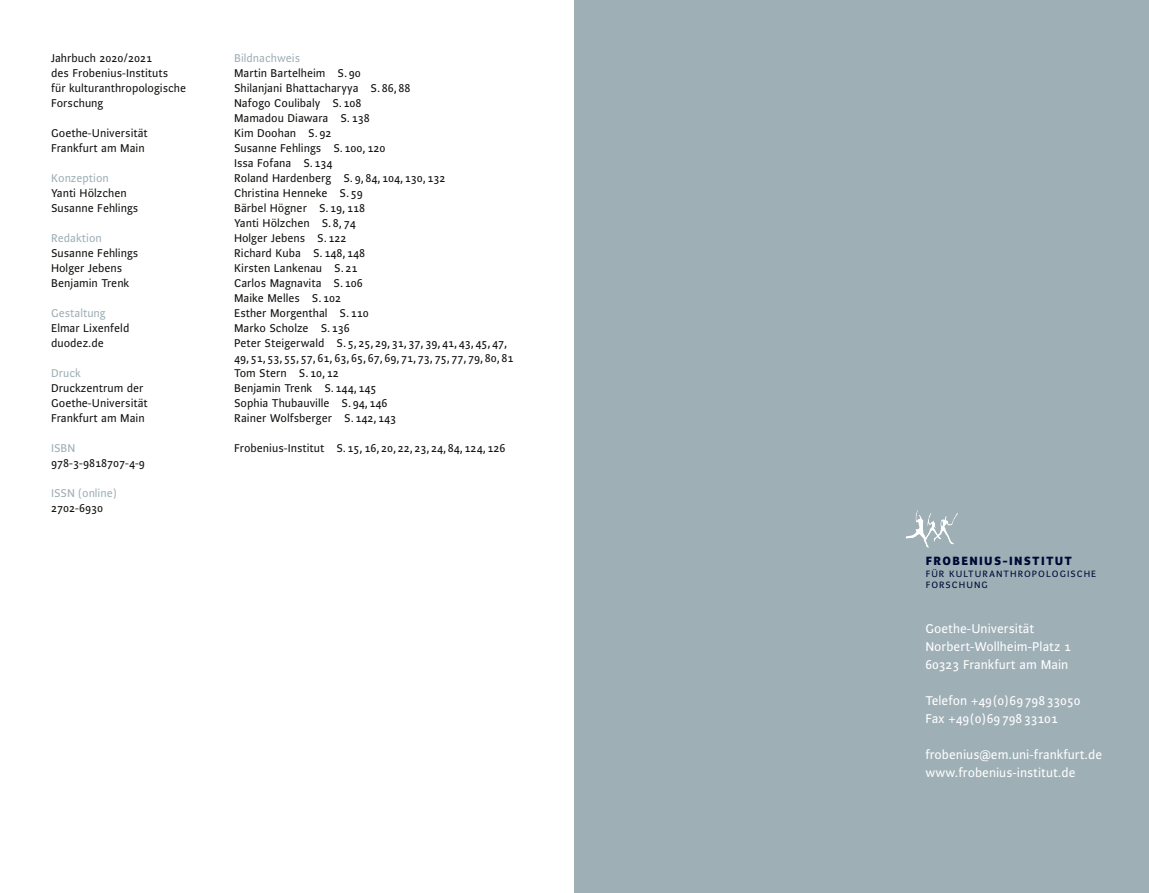
<style>
.page{position:relative;width:1149px;height:893px;background:#fff}
.page>*{position:absolute;margin:0;border:0;box-sizing:border-box;transform-origin:0 0}
.t1{font:13.5px/18px "Alibi Roman Os F";color:#fff}
.t2{font:800 12.75px "Alibi";letter-spacing:.1em;color:#000836}
.t3{font:12px/15px "Alibi Roman Os F";color:#11110f}
.t4{font:12px "Alibi Roman Os F";color:#9eafb6}
.t5{font:9.75px/11.2px "Alibi Roman Os F";letter-spacing:.1em;color:#000836}
</style>
<div class="page">
<div style="left:574px;top:0;width:574px;height:893px;background:#9eafb6"></div>
<img style="left:905px;top:510px;width:14px;height:28px">
<p class="t3" style="left:51px;top:50px;width:137px">Jahrbuch 2020/2021<br>des Frobenius-I nstituts<br>für kulturanthropologische<br>Forschung</p>
<p class="t3" style="left:51px;top:125px;width:98px">Goethe-U niversität<br>Frankfurt am Main</p>
<p class="t4" style="left:51px;top:170px;width:59px">Konzeption</p>
<p class="t3" style="left:51px;top:185px;width:89px">Yanti Hölzchen<br>Susanne Fehlings</p>
<p class="t4" style="left:51px;top:230px;width:52px">Redaktion</p>
<p class="t3" style="left:51px;top:245px;width:89px">Susanne Fehlings<br>Holger Jebens<br>Benjamin Trenk</p>
<p class="t4" style="left:51px;top:305px;width:56px">Gestaltung</p>
<p class="t3" style="left:51px;top:320px;width:80px">Elmar Lixenfeld duodez.de</p>
<p class="t4" style="left:51px;top:365px;width:31px">Druck</p>
<p class="t3" style="left:51px;top:380px;width:98px">Druckzentrum der<br>Goethe-U niversität<br>Frankfurt am Main</p>
<p class="t4" style="left:51px;top:440px;width:24px">ISBN</p>
<p class="t3" style="left:51px;top:455px;width:95px">978-3-9818707-4-9</p>
<p class="t4" style="left:51px;top:485px;width:7px">ISSN</p>
<p class="t4" style="left:78px;top:485px;width:39px">(online)</p>
<p class="t3" style="left:51px;top:500px;width:53px">2702-6930</p>
<p class="t4" style="left:234px;top:50px;width:68px">Bildnachweis</p>
<p class="t3" style="left:234px;top:65px;width:281px">Martin Bartelheim S. 90<br>Shilanjani Bhattacharyya S. 86, 88<br>Nafogo Coulibaly S . 108<br>Mamadou Diawara S. 138<br>Kim Doohan S. 92<br>Susanne Fehlings S. 100, 120<br>Issa Fofana S . 134<br>Roland Hardenberg S. 9, 84, 104, 130,132<br>Christina Henneke S. 59<br>Bärbel Högner S. 19, 118<br>Yanti Hölzchen S. 8, 74<br>Holger Jebens S. 122<br>Richard Kuba S . 148, 148<br>Kirsten Lankenau S. 21<br>Carlos Magnavita S . 106<br>Maike Melles S. 102<br>Esther Morgenthal S. 110<br>Marko Scholze S. 136<br>Peter Steigerwald S. 5, 25, 29,31, 37, 39,41,43,45,47,<br>49, 51, 53, 55, 57, 61, 63, 65, 67, 69,71,73, 75, 77,79,80,81<br>Tom Stern S . 10, 12<br>Benjamin Trenk S. 144, 145<br>Sophia Thubauville S. 94, 146<br>Rainer Wolfsberger S . 142, 143</p>
<p class="t3" style="left:234px;top:440px;width:273px">Frobenius-I nstitut S . 15, 16, 20, 22, 23,24,84,124,126</p>
<p class="t2" style="left:925px;top:553px;width:148px">FROBENIUS-INSTITUT</p>
<p class="t5" style="left:925px;top:567px;width:172px">für kulturanthropologische<br>Forschung</p>
<p class="t1" style="left:925px;top:619px;width:147px">Goethe-U niversität<br>Norbert-Wollheim-Platz 1<br>60323 Frankfurt am Main</p>
<p class="t1" style="left:925px;top:691px;width:157px">Telefon +49(0)6979833050<br>Fax +49(0)6979833101</p>
<p class="t1" style="left:925px;top:745px;width:178px">frobenius@em.uni-frankfurt.de www.frobenius-institut.de</p>
</div>
